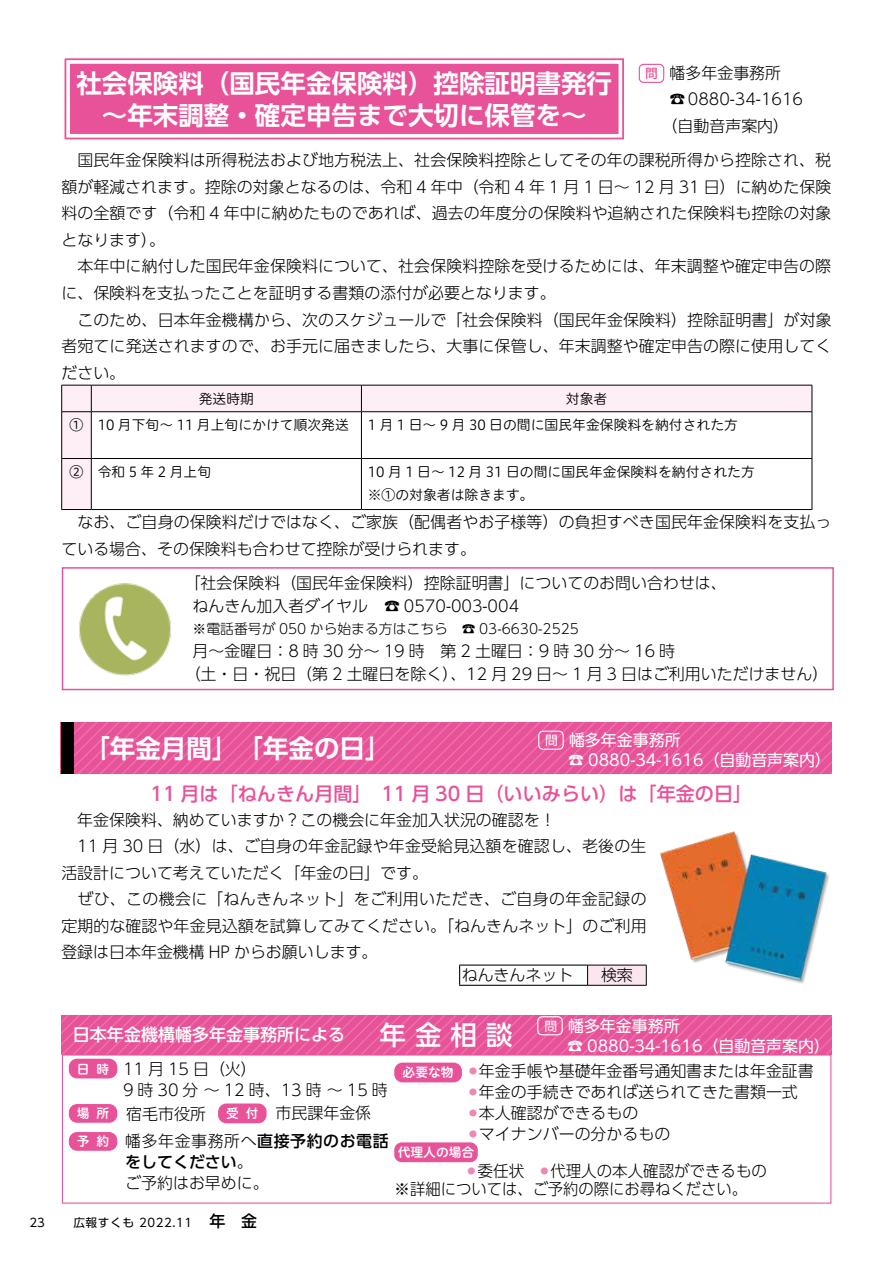
<style>
.page{position:relative;width:893px;height:1263px;background:#fff}
.page>*{position:absolute;margin:0;border:0;box-sizing:border-box;transform-origin:0 0}
.t1{font:500 26.55px "UD Shin Go Pr 6";color:#fff}
.t2{font:700 25.5px/32px "UD Shin Go Pro De";color:#fff;text-align:center}
.t3{font:500 19.2px "UD Shin Go Pro";color:#e85298}
.t4{font:500 16.95px "UD Shin Go Pr 6";color:#fff}
.t5{font:300 15.9px/26.5px "UD Shin Go Pro";letter-spacing:.005em;color:#000}
.t6{font:300 15.9px/21.3px "UD Shin Go Pr 6";color:#000}
.t7{font:15.9px "UD Shin Go Pr 6";color:#fff}
.t8{font:300 15.9px/26.4px "UD Shin Go Pr 6";letter-spacing:.035em;color:#000}
.t9{font:500 15.9px "UD Shin Go Pr 6";color:#000}
.t10{font:13.8px "Hiragino UD Sans R Std N W3";color:#000}
.t11{font:300 13.8px "UD Shin Go Pro";color:#000}
.t12{font:12.75px "Hiragino UD Sans R Std N W6";color:#fff}
.t13{font:12.75px "UD Shin Go Pro";color:#fff}
.t14{font:500 12.75px "Koz Go Pro";color:#e85298}
.t15{font:11.7px "UD Shin Go Pro";letter-spacing:.05em;color:#000}
.t16{font:300 7.95px "UD Shin Go Pro";color:#ee87b4}
.s1{font-weight:500}
.s2{font-weight:300}
</style>
<div class="page">
<svg style="left:61px;top:1015px;width:770px;height:39px;background:#e8579b"></svg>
<div style="left:62px;top:1054px;width:769px;height:150px;border:1px solid #e85298"></div>
<div style="left:69px;top:1059px;width:48px;height:19px;background:#e85298;border-radius:8px"></div>
<div style="left:394px;top:1062px;width:68px;height:20px;background:#e85298;border-radius:8px"></div>
<div style="left:394px;top:1142px;width:84px;height:20px;background:#e85298;border-radius:7px"></div>
<div style="left:69px;top:1104px;width:48px;height:19px;background:#e85298;border-radius:8px"></div>
<div style="left:69px;top:1132px;width:48px;height:19px;background:#e85298;border-radius:8px"></div>
<div style="left:218px;top:1103px;width:49px;height:20px;background:#e85298;border-radius:8px"></div>
<div style="left:537px;top:1016px;width:26px;height:19px;border:1px solid #fff;border-radius:4px"></div>
<svg style="left:74px;top:722px;width:758px;height:51px;background:#e8579b"></svg>
<div style="left:61px;top:722px;width:13px;height:51px;background:#000"></div>
<div style="left:538px;top:731px;width:26px;height:19px;border:1px solid #fff;border-radius:4px"></div>
<div style="left:66px;top:59px;width:557px;height:79px;background:#e85298"></div>
<div style="left:63px;top:56px;width:563px;height:85px;border:2px solid #fff"></div>
<div style="left:66px;top:60px;width:556px;height:78px;border:4px solid #fff"></div>
<div style="left:588px;top:965px;width:58px;height:20px;background:#fbe6ef"></div>
<hr style="left:459px;top:964px;width:128px;height:1px;background:#000">
<svg style="left:459px;top:965px;width:1px;height:20px"></svg>
<hr style="left:459px;top:985px;width:128px;height:1px;background:#000">
<hr style="left:587px;top:965px;width:59px;height:1px;background:#000">
<svg style="left:587px;top:965px;width:1px;height:20px"></svg>
<svg style="left:646px;top:965px;width:1px;height:20px"></svg>
<hr style="left:587px;top:985px;width:59px;height:1px;background:#000">
<svg style="left:62px;top:386px;width:750px;height:123px"></svg>
<hr style="left:61px;top:412px;width:1px;height:46px;background:#000">
<hr style="left:91px;top:412px;width:1px;height:46px;background:#000">
<hr style="left:361px;top:412px;width:1px;height:46px;background:#000">
<hr style="left:812px;top:412px;width:1px;height:46px;background:#000">
<hr style="left:61px;top:458px;width:30px;height:1px;background:#000">
<hr style="left:61px;top:459px;width:1px;height:50px;background:#000">
<hr style="left:91px;top:458px;width:270px;height:1px;background:#000">
<hr style="left:91px;top:459px;width:1px;height:50px;background:#000">
<hr style="left:361px;top:458px;width:451px;height:1px;background:#000">
<hr style="left:361px;top:459px;width:1px;height:50px;background:#000">
<hr style="left:812px;top:459px;width:1px;height:50px;background:#000">
<hr style="left:61px;top:509px;width:30px;height:1px;background:#000">
<hr style="left:91px;top:509px;width:270px;height:1px;background:#000">
<hr style="left:361px;top:509px;width:451px;height:1px;background:#000">
<hr style="left:61px;top:385px;width:30px;height:1px;background:#000">
<svg style="left:61px;top:385px;width:1px;height:26px"></svg>
<hr style="left:91px;top:385px;width:270px;height:1px;background:#000">
<svg style="left:91px;top:385px;width:1px;height:26px"></svg>
<hr style="left:361px;top:385px;width:451px;height:1px;background:#000">
<svg style="left:361px;top:385px;width:1px;height:26px"></svg>
<svg style="left:812px;top:385px;width:1px;height:26px"></svg>
<hr style="left:61px;top:411px;width:30px;height:1px;background:#000">
<hr style="left:91px;top:411px;width:270px;height:1px;background:#000">
<hr style="left:361px;top:411px;width:451px;height:1px;background:#000">
<div style="left:62px;top:567px;width:772px;height:123px;border:1px solid #e85298"></div>
<img style="left:79px;top:583px;width:92px;height:93px">
<div style="left:639px;top:64px;width:25px;height:19px;border:1px solid #e85298;border-radius:4px"></div>
<img style="left:660px;top:831px;width:169px;height:153px">
<h2 class="t2" style="left:76px;top:66px;width:537px">社会保険料（国民年金保険料）控除証明書発行～年末調整・確定申告まで大切に保管を~</h2>
<p class="t14" style="left:645px;top:65px;width:14px">問</p>
<p class="t6" style="left:670px;top:62px;width:113px">幡多年金事務所</p>
<p class="t6" style="left:662px;top:86px;width:143px;line-height:26.5px;text-indent:8px">☎0880-34-1616（自動音声案内(</p>
<p class="t5" style="left:61px;top:146px;width:772px">　国民年金保険料は所得税法および地方税法上、社会保険料控除としてその年の課税所得から控除され、税額が軽減されます。控除の対象となるのは、令和 4 年中（令和 4 年 1 月 1 日～ 12 月 31 日）に納めた保険料の全額です（令和 4 年中に納めたものであれば、過去の年度分の保険料や追納された保険料も控除の対象となります。(<br>　本年中に納付した国民年金保険料について、社会保険料控除を受けるためには、年末調整や確定申告の際に、保険料を支払ったことを証明する書類の添付が必要となります。<br>　このため、日本年金機構から、次のスケジュールで「社会保険料（国民年金保険料）控除証明書」が対象者宛てに発送されますので、お手元に届きましたら、大事に保管し、年末調整や確定申告の際に使用してください。</p>
<p class="t10" style="left:566px;top:388px;width:43px">対象者</p>
<p class="t10" style="left:199px;top:388px;width:57px">発送時期</p>
<p class="t10" style="left:70px;top:415px;width:15px">①</p>
<p class="t10" style="left:70px;top:461px;width:15px">②</p>
<p class="t10" style="left:98px;top:415px;width:253px">10 月下旬～ 11 月上旬にかけて順次発送</p>
<p class="t10" style="left:98px;top:461px;width:115px">令和 5 年 2 月上旬</p>
<p class="t10" style="left:368px;top:415px;width:372px">1 月 1 日～ 9 月 30 日の間に国民年金保険料を納付された方</p>
<p class="t10" style="left:368px;top:461px;width:389px">10 月 1 日～ 12 月 31 日の間に国民年金保険料を納付された方</p>
<p class="t10" style="left:368px;top:485px;width:167px">※①の対象者は除きます。</p>
<p class="t5" style="left:61px;top:508px;width:771px">　なお、ご自身の保険料だけではなく、ご家族（配偶者やお子様等）の負担すべき国民年金保険料を支払っている場合、その保険料も合わせて控除が受けられます。</p>
<p class="t5" style="left:185px;top:571px;width:544px;line-height:23.4px;text-align:center">「社会保険料（国民年金保険料）控除証明書」についてのお問い合わせは、☎ 0570-003-004</p>
<p class="t5" style="left:193px;top:593px;width:177px">ねんきん加入者ダイヤル</p>
<p class="t11" style="left:193px;top:617px;width:257px">※電話番号が 050 から始まる方はこちら</p>
<p class="t5" style="left:185px;top:639px;width:645px;line-height:23.4px;text-indent:8px">月～金曜日：8 時 30 分～ 19 時　第 2 土曜日：9 時 30 分～ 16 時<br>（土・日・祝日（第 2 土曜日を除く）、12 月 29 日～ 1 月 3 日はご利用いただけません(</p>
<p class="t11" style="left:462px;top:617px;width:119px">☎ 03-6630-2525</p>
<p class="t15" style="left:29px;top:1213px;width:17px">23</p>
<h2 class="t2" style="left:84px;top:732px;width:308px">「年金月間」　「年金の日」</h2>
<p class="t13" style="left:545px;top:730px;width:14px">問</p>
<p class="t7" style="left:569px;top:727px;width:113px">幡多年金事務所</p>
<p class="t7" style="left:568px;top:747px;width:264px">☎ 0880-34-1616（自動音声案内(</p>
<p class="t3" style="left:150px;top:778px;width:603px">11 月は「ねんきん月間」　11 月 30 日（いいみらい）は「年金の日「</p>
<p class="t5" style="left:61px;top:806px;width:587px;text-indent:16px">年金保険料、納めていますか？この機会に年金加入状況の確認を!<br>　11 月 30 日（水）は、ご自身の年金記録や年金受給見込額を確認し、老後の生活設計について考えていただく「年金の日」です。<br>　ぜひ、この機会に「ねんきんネット」をご利用いただき、ご自身の年金記録の定期的な確認や年金見込額を試算してみてください。「ねんきんネット」のご利用登録は日本年金機構 HP からお願いします。</p>
<p class="t5" style="left:601px;top:961px;width:33px">検索</p>
<p class="t5" style="left:462px;top:961px;width:113px">ねんきんネット</p>
<p class="t4" style="left:73px;top:1021px;width:274px">日本年金機構幡多年金事務所による</p>
<h1 class="t1" style="left:380px;top:1013px;width:134px">年金相談</h1>
<p class="t13" style="left:544px;top:1015px;width:14px">問</p>
<p class="t7" style="left:568px;top:1013px;width:113px">幡多年金事務所</p>
<p class="t7" style="left:567px;top:1032px;width:264px">☎ 0880-34-1616（自動音声案内(</p>
<p class="t12" style="left:77px;top:1060px;width:14px">日</p>
<p class="t12" style="left:96px;top:1060px;width:14px">時</p>
<p class="t6" style="left:123px;top:1057px;width:266px">11 月 15 日（火(<br>9 時 30 分～ 12 時、13 時～ 15 時</p>
<p class="t12" style="left:403px;top:1063px;width:53px">必要な物</p>
<p class="t6" style="left:479px;top:1059px;width:336px">年金手帳や基礎年金番号通知書または年金証書</p>
<p class="t16" style="left:469px;top:1064px;width:9px">●</p>
<p class="t6" style="left:479px;top:1081px;width:320px">年金の手続きであれば送られてきた書類一式</p>
<p class="t16" style="left:469px;top:1085px;width:9px">●</p>
<p class="t12" style="left:96px;top:1104px;width:14px">所</p>
<p class="t12" style="left:77px;top:1104px;width:14px">場</p>
<p class="t12" style="left:96px;top:1132px;width:14px">約</p>
<p class="t12" style="left:77px;top:1132px;width:14px">予</p>
<p class="t6" style="left:276px;top:1102px;width:97px">市民課年金係</p>
<p class="t8" style="left:125px;top:1100px;width:265px">宿毛市役所<br>幡多年金事務所へ<span class="s1">直接予約のお電話</span></p>
<p class="t9" style="left:125px;top:1149px;width:129px">をしてください<span class="s2">。</span></p>
<p class="t12" style="left:226px;top:1104px;width:14px">受</p>
<p class="t12" style="left:246px;top:1104px;width:14px">付</p>
<p class="t6" style="left:125px;top:1172px;width:145px">ご予約はお早めに。</p>
<p class="t6" style="left:479px;top:1102px;width:161px">本人確認ができるもの</p>
<p class="t16" style="left:469px;top:1107px;width:9px">●</p>
<p class="t6" style="left:479px;top:1123px;width:193px">マイナンバーの分かるもの</p>
<p class="t16" style="left:469px;top:1128px;width:9px">●</p>
<p class="t12" style="left:398px;top:1143px;width:78px">代理人の場合</p>
<p class="t6" style="left:478px;top:1159px;width:48px">委任状</p>
<p class="t16" style="left:468px;top:1164px;width:9px">●</p>
<p class="t6" style="left:550px;top:1159px;width:218px">代理人の本人確認ができるもの</p>
<p class="t16" style="left:540px;top:1164px;width:9px">●</p>
<p class="t6" style="left:394px;top:1178px;width:354px">※詳細については、ご予約の際にお尋ねください。</p>
<p class="t15" style="left:73px;top:1213px;width:120px">広報すくも 2022.11</p>
<p class="t9" style="left:209px;top:1208px;width:49px">年　金</p>
</div>
